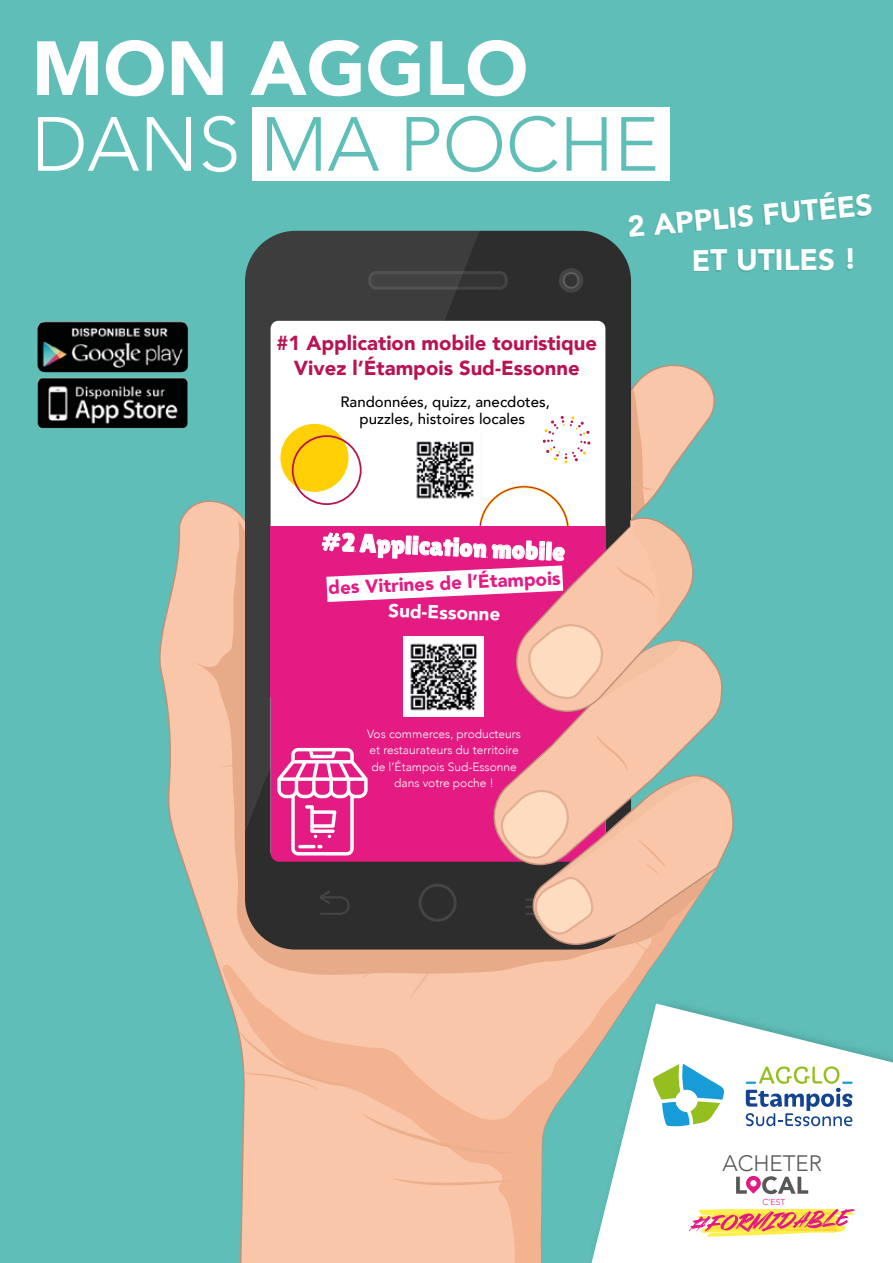
<style>
.page{position:relative;width:893px;height:1263px;background:#5fbeb7}
.page>*{position:absolute;margin:0;border:0;box-sizing:border-box;transform-origin:0 0}
.t1{font:900 75.75px/75.8px "Avenir";color:#fff}
.t2{font:900 29.55px "Avenir";color:#fff}
.t3{font:25.65px "Lilita One";color:#fff}
.t4{font:300 22.35px "Avenir";color:#585857}
.t5{font:900 20.25px/24.3px "Avenir";color:#b81353;text-align:center}
.t6{font:900 18.75px "Avenir";color:#e31b83}
.t7{font:900 18.75px "Avenir";color:#fff}
.t8{font:500 15px/16.5px "Avenir";color:#000;text-align:center}
.t9{font:300 12px/16.5px "Avenir";color:#fff;text-align:center}
.t10{font:300 8.55px "Avenir";color:#e31983}
.s1{font-weight:300}
.s2{font-weight:300;color:#5fbeb7}
</style>
<div class="page">
<svg style="left:159px;top:500px;width:86px;height:396px;fill:#fac6a9"></svg>
<svg style="left:220px;top:976px;width:426px;height:287px;background:#e8c2a7"></svg>
<svg style="left:194px;top:520px;width:466px;height:456px;background:#edbc9e"></svg>
<div style="left:245px;top:231px;width:386px;height:718px;background:#2d2d2d;border-radius:51px"></div>
<svg style="left:320px;top:891px;width:30px;height:24px"></svg>
<svg style="left:361px;top:884px;width:96px;height:115px"></svg>
<div style="left:271px;top:321px;width:334px;height:538px;background:#fff;border-radius:8px"></div>
<div style="left:368px;top:271px;width:140px;height:19px;background:#444;border-radius:8px"></div>
<div style="left:371px;top:274px;width:134px;height:13px;background:#343434;border-radius:5px"></div>
<div style="left:559px;top:268px;width:24px;height:25px;background:#444;border-radius:50%"></div>
<svg style="left:563px;top:272px;width:16px;height:17px"></svg>
<div style="left:565px;top:274px;width:12px;height:13px;background:#343434;border-radius:50%"></div>
<svg style="left:245px;top:231px;width:235px;height:601px;fill:#3d3d3d"></svg>
<svg style="left:363px;top:1114px;width:63px;height:40px;background:#f8c2a4"></svg>
<svg style="left:239px;top:1031px;width:113px;height:58px;background:#f1ba9a"></svg>
<svg style="left:393px;top:1178px;width:33px;height:7px"></svg>
<div style="left:252px;top:107px;width:418px;height:73px;background:#fff"></div>
<img style="left:426px;top:992px;width:220px;height:271px">
<svg style="left:592px;top:1003px;width:301px;height:260px;fill:#fff"></svg>
<svg style="left:653px;top:1058px;width:74px;height:69px;background:#add8c5"></svg>
<svg style="left:746px;top:1066px;width:106px;height:60px;background:#c5d3d7"></svg>
<img style="left:37px;top:321px;width:151px;height:108px">
<div style="left:280px;top:424px;width:68px;height:68px;background:#ffd005;border-radius:50%"></div>
<div style="left:271px;top:548px;width:334px;height:314px;background:#e31b83;border-radius:9px"></div>
<div style="left:271px;top:526px;width:335px;height:170px;background:#e31b83"></div>
<svg style="left:489px;top:667px;width:234px;height:195px"></svg>
<svg style="left:500px;top:735px;width:234px;height:220px"></svg>
<img style="left:404px;top:712px;width:79px;height:4px">
<svg style="left:322px;top:364px;width:395px;height:348px"></svg>
<svg style="left:277px;top:748px;width:91px;height:107px"></svg>
<svg style="left:736px;top:1176px;width:72px;height:18px"></svg>
<svg style="left:689px;top:1208px;width:166px;height:29px;background:#f6b884"></svg>
<h1 class="t1" style="left:31px;top:29px;width:629px">MON AGGLO<br><span class="s1">DANS</span> <span class="s2">MA POCHE</span></h1>
<h3 class="t5" style="left:276px;top:330px;width:322px">#1 Application mobile touristique<br>Vivez l’Étampois Sud-Essonne</h3>
<p class="t8" style="left:340px;top:393px;width:211px">Randonnées, quizz, anecdotes, puzzles, histoires locales</p>
<h2 class="t2" style="left:625px;top:201px;width:247px;rotate:-5deg">2 APPLIS FUTÉES</h2>
<h2 class="t2" style="left:692px;top:234px;width:167px">ET UTILES !</h2>
<h3 class="t3" style="left:320px;top:527px;width:246px;rotate:2deg">#2 Application mobile</h3>
<h3 class="t6" style="left:328px;top:571px;width:234px;rotate:-2deg">des Vitrines de l’Étampois</h3>
<h3 class="t7" style="left:389px;top:594px;width:113px;rotate:2deg">Sud-Essonne</h3>
<p class="t9" style="left:367px;top:725px;width:155px">Vos commerces, producteurs et restaurateurs du territoire de l’Étampois Sud-Essonne dans votre poche !</p>
<h3 class="t4" style="left:722px;top:1150px;width:101px">ACHETER</h3>
<p class="t10" style="left:762px;top:1197px;width:25px">C’EST</p>
</div>
